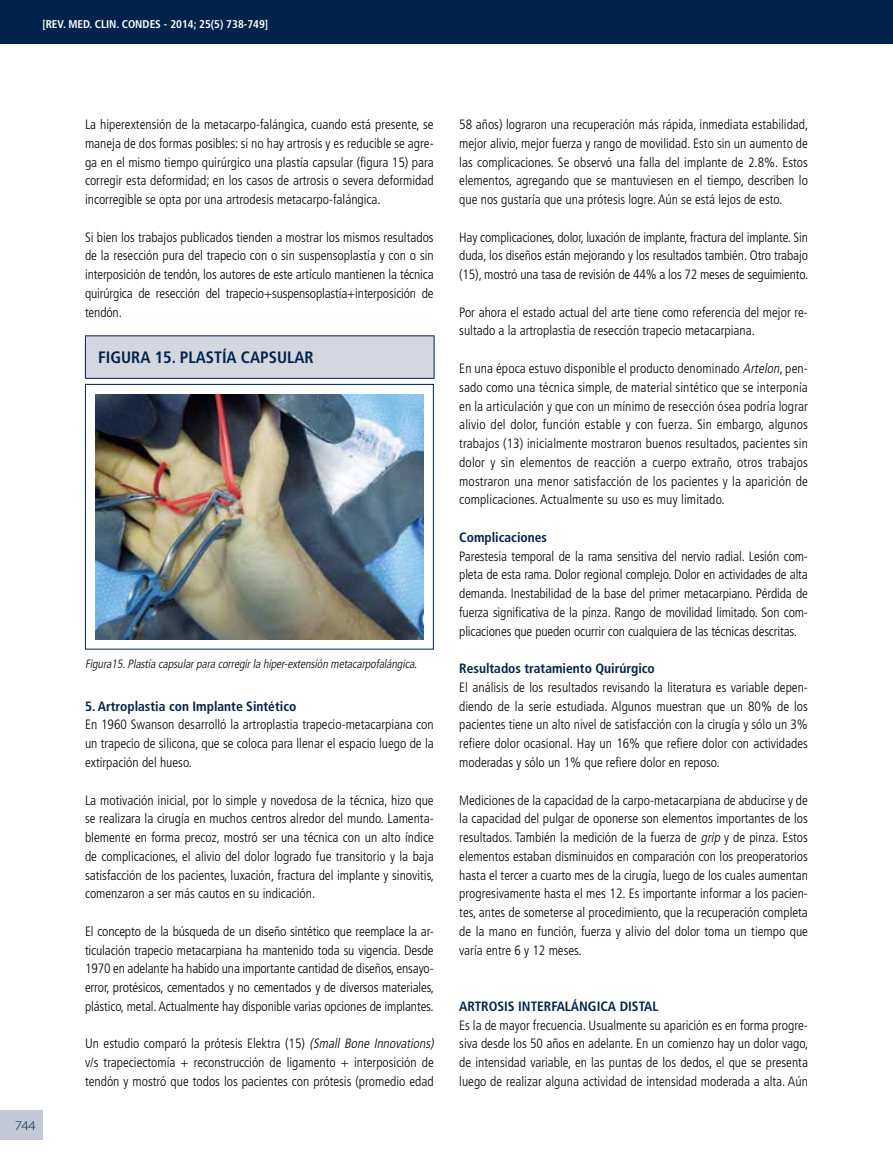
<style>
.page{position:relative;width:893px;height:1170px;background:#fff}
.page>*{position:absolute;margin:0;border:0;box-sizing:border-box;transform-origin:0 0}
.t1{font:700 condensed 16.5px "Frutiger";color:#00234b}
.t2{font:300 condensed 13.5px/18.8px "Frutiger";color:#000;text-align:justify}
.t3{font:700 condensed 13.5px "Frutiger";color:#00234b}
.t4{font:300 13.5px "Myriad Pro";color:#00234b;scale:1.1 1}
.t5{font:italic 300 condensed 12px "Frutiger";color:#000}
.t6{font:700 condensed 11.25px "Frutiger";color:#fff}
.s1{font-style:italic}
</style>
<div class="page">
<div style="left:0;top:1110px;width:43px;height:30px;background:#c4c7d5"></div>
<div style="left:0;top:0;width:893px;height:44px;background:#00234b"></div>
<img style="left:95px;top:394px;width:328px;height:245px">
<div style="left:85px;top:384px;width:349px;height:265px;border:1px solid #00234b"></div>
<div style="left:85px;top:336px;width:349px;height:42px;background:#d4d6e0"></div>
<hr style="left:85px;top:335px;width:349px;height:1px;background:#00234b">
<hr style="left:85px;top:336px;width:1px;height:42px;background:#00234b">
<hr style="left:434px;top:336px;width:1px;height:42px;background:#00234b">
<hr style="left:85px;top:378px;width:349px;height:1px;background:#00234b">
<p class="t6" style="left:42px;top:17px;width:227px">[REV. MED. CLIN. CONDES - 2014; 25(5) 738-749]</p>
<p class="t4" style="left:15px;top:1117px;width:21px">744</p>
<p class="t2" style="left:85px;top:115px;width:350px">La hiperextensión de la metacarpo-falángica, cuando está presente, se maneja de dos formas posibles: si no hay artrosis y es reducible se agre&shy;ga en el mismo tiempo quirúrgico una plastía capsular (figura 15) para corregir esta deformidad; en los casos de artrosis o severa deformidad incorregible se opta por una artrodesis metacarpo-falángica.</p>
<p class="t2" style="left:85px;top:228px;width:350px">Si bien los trabajos publicados tienden a mostrar los mismos resultados de la resección pura del trapecio con o sin suspensoplastía y con o sin interposición de tendón, los autores de este artículo mantienen la técnica quirúrgica de resección del trapecio+suspensoplastía+interposición de tendón.</p>
<p class="t1" style="left:98px;top:348px;width:34px">Figura</p>
<p class="t1" style="left:155px;top:348px;width:35px">15. plast</p>
<p class="t1" style="left:222px;top:348px;width:39px">ía capsular</p>
<p class="t5" style="left:85px;top:656px;width:336px">Figura15.Plastía capsularpara corregirla hiper-extensión metacarpofalángica.</p>
<p class="t3" style="left:85px;top:698px;width:213px">5. Artroplastia con Implante Sintético</p>
<p class="t2" style="left:85px;top:715px;width:350px">En 1960 Swanson desarrolló la artroplastia trapecio-metacarpiana con un trapecio de silicona, que se coloca para llenar el espacio luego de la extirpación del hueso.</p>
<p class="t2" style="left:85px;top:790px;width:351px">La motivación inicial, por lo simple y novedosa de la técnica, hizo que se realizara la cirugía en muchos centros alredor del mundo. Lamenta&shy;blemente en forma precoz, mostró ser una técnica con un alto índice de complicaciones, el alivio del dolor logrado fue transitorio y la baja satisfacción de los pacientes, luxación, fractura del implante y sinovitis, comenzaron a ser más cautos en su indicación.</p>
<p class="t2" style="left:85px;top:921px;width:351px">El concepto de la búsqueda de un diseño sintético que reemplace la ar&shy;ticulación trapecio metacarpiana ha mantenido toda su vigencia. Desde 1970 en adelante ha habido una importante cantidad de diseños, ensayo&shy;error, protésicos, cementados y no cementados y de diversos materiales, plástico, metal. Actualmente hay disponible varias opciones de implantes.</p>
<p class="t2" style="left:85px;top:1034px;width:353px;text-align:left">Un estudio comparó la prótesis Elektra (15) <span class="s1">(Small Bone Innovations) </span>v/s trapeciectomía + reconstrucción de ligamento + interposición de tendón y mostró que todos los pacientes con prótesis (promedio edad</p>
<p class="t2" style="left:459px;top:115px;width:351px">58 años) lograron una recuperación más rápida, inmediata estabilidad, mejor alivio, mejor fuerza y rango de movilidad. Esto sin un aumento de las complicaciones. Se observó una falla del implante de 2.8%. Estos elementos, agregando que se mantuviesen en el tiempo, describen lo que nos gustaría que una prótesis logre. Aún se está lejos de esto.</p>
<p class="t2" style="left:459px;top:228px;width:351px">Hay complicaciones, dolor, luxación de implante, fractura del implante. Sin duda, los diseños están mejorando y los resultados también. Otro trabajo (15), mostró una tasa de revisión de 44% a los 72 meses de seguimiento.</p>
<p class="t2" style="left:459px;top:303px;width:350px">Por ahora el estado actual del arte tiene como referencia del mejor re&shy;sultado a la artroplastia de resección trapecio metacarpiana.</p>
<p class="t2" style="left:459px;top:359px;width:350px">En una época estuvo disponible el producto denominado <span class="s1">Artelon</span>, pen&shy;sado como una técnica simple, de material sintético que se interponía en la articulación y que con un mínimo de resección ósea podría lograr alivio del dolor, función estable y con fuerza. Sin embargo, algunos trabajos (13) inicialmente mostraron buenos resultados, pacientes sin dolor y sin elementos de reacción a cuerpo extraño, otros trabajos mostraron una menor satisfacción de los pacientes y la aparición de complicaciones. Actualmente su uso es muy limitado.</p>
<p class="t3" style="left:459px;top:529px;width:89px">Complicaciones</p>
<p class="t2" style="left:459px;top:546px;width:350px">Parestesia temporal de la rama sensitiva del nervio radial. Lesión com&shy;pleta de esta rama. Dolor regional complejo. Dolor en actividades de alta demanda. Inestabilidad de la base del primer metacarpiano. Pérdida de fuerza significativa de la pinza. Rango de movilidad limitado. Son com&shy;plicaciones que pueden ocurrir con cualquiera de las técnicas descritas.</p>
<p class="t3" style="left:459px;top:660px;width:197px">Resultados tratamiento Quirúrgico</p>
<p class="t2" style="left:459px;top:678px;width:350px">El análisis de los resultados revisando la literatura es variable depen&shy;diendo de la serie estudiada. Algunos muestran que un 80% de los pacientes tiene un alto nivel de satisfacción con la cirugía y sólo un 3% refiere dolor ocasional. Hay un 16% que refiere dolor con actividades moderadas y sólo un 1% que refiere dolor en reposo.</p>
<p class="t2" style="left:459px;top:790px;width:350px">Mediciones de la capacidad de la carpo-metacarpiana de abducirse y de la capacidad del pulgar de oponerse son elementos importantes de los resultados. También la medición de la fuerza de <span class="s1">grip</span> y de pinza. Estos elementos estaban disminuidos en comparación con los preoperatorios hasta el tercer a cuarto mes de la cirugía, luego de los cuales aumentan progresivamente hasta el mes 12. Es importante informar a los pacien&shy;tes, antes de someterse al procedimiento, que la recuperación completa de la mano en función, fuerza y alivio del dolor toma un tiempo que varía entre 6 y 12 meses.</p>
<p class="t3" style="left:459px;top:998px;width:201px">ARTROSIS INTERFALÁNG ICA DISTAL</p>
<p class="t2" style="left:459px;top:1015px;width:351px">Es la de mayor frecuencia. Usualmente su aparición es en forma progre&shy;siva desde los 50 años en adelante. En un comienzo hay un dolor vago, de intensidad variable, en las puntas de los dedos, el que se presenta luego de realizar alguna actividad de intensidad moderada a alta. Aún</p>
</div>
